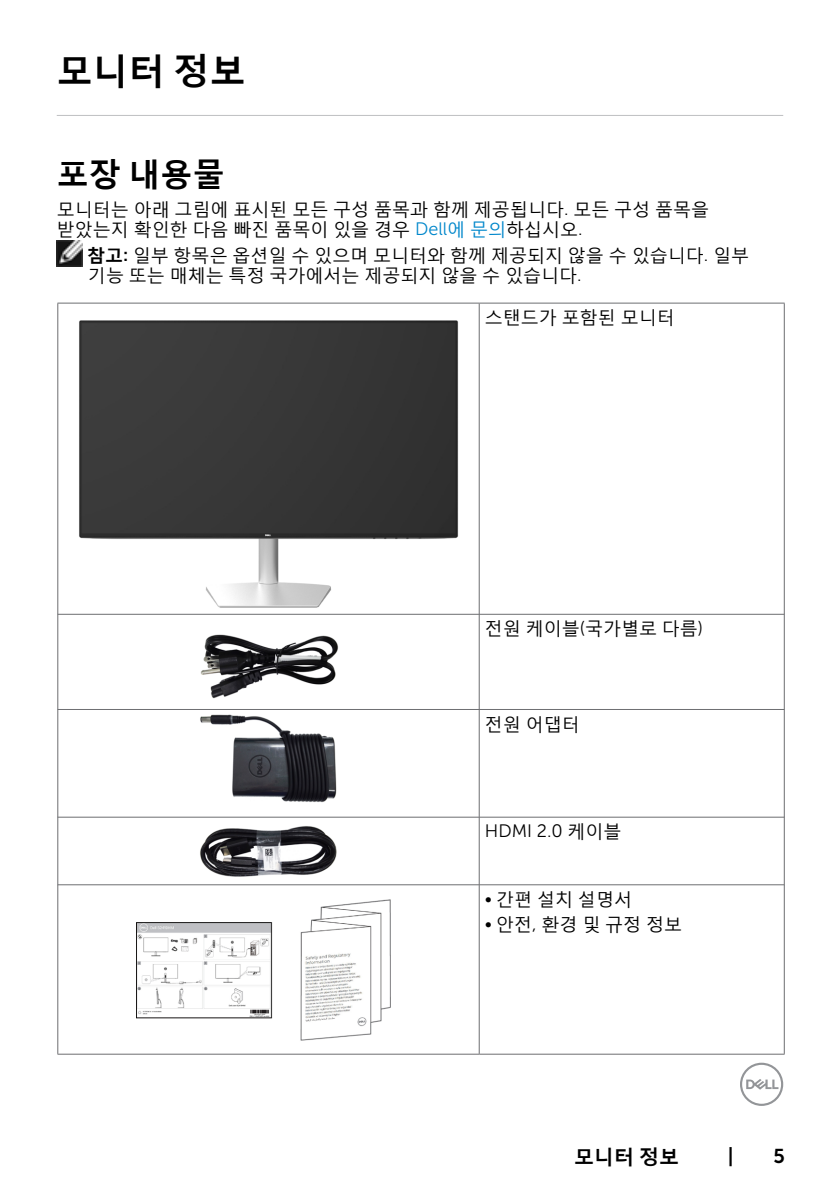
<style>
.page{position:relative;width:840px;height:1191px;background:#fff}
.page>*{position:absolute;margin:0;border:0;box-sizing:border-box;transform-origin:0 0}
.t1{font:700 36px "Malgun Gothic";color:#000}
.t2{font:700 32px "Malgun Gothic";color:#000}
.t3{font:700 20px "Malgun Gothic";color:#000}
.t4{font:20px "Museo Sans For Dell 700";color:#000}
.t5{font:18px/20px "Malgun Gothic";color:#000}
.t6{font:18px "Museo Sans For Dell 300";color:#000}
.s1{font-family:"Museo Sans For Dell 300"}
.s2{font-family:"Museo Sans For Dell 300";color:#0087cb}
.s3{color:#0087cb}
.s4{font-weight:700}
.s5{font-family:"Museo Sans For Dell 700"}
.s6{font-family:"Malgun Gothic"}
</style>
<div class="page">
<svg style="left:740px;top:1062px;width:42px;height:44px"></svg>
<hr style="left:57px;top:115px;width:725px;height:1px;background:#bec0c2">
<img style="left:57px;top:241px;width:25px;height:25px">
<hr style="left:57px;top:303px;width:422px;height:1px;background:#6d6e71">
<hr style="left:57px;top:303px;width:1px;height:311px;background:#6d6e71">
<hr style="left:479px;top:303px;width:305px;height:1px;background:#6d6e71">
<hr style="left:478px;top:303px;width:1px;height:311px;background:#6d6e71">
<hr style="left:783px;top:303px;width:1px;height:311px;background:#6d6e71">
<hr style="left:57px;top:614px;width:422px;height:1px;background:#6d6e71">
<hr style="left:57px;top:614px;width:1px;height:95px;background:#6d6e71">
<hr style="left:478px;top:614px;width:306px;height:1px;background:#6d6e71">
<hr style="left:478px;top:614px;width:1px;height:95px;background:#6d6e71">
<hr style="left:783px;top:614px;width:1px;height:95px;background:#6d6e71">
<hr style="left:57px;top:709px;width:422px;height:1px;background:#6d6e71">
<hr style="left:57px;top:709px;width:1px;height:108px;background:#6d6e71">
<hr style="left:478px;top:709px;width:306px;height:1px;background:#6d6e71">
<hr style="left:478px;top:710px;width:1px;height:107px;background:#6d6e71">
<hr style="left:783px;top:709px;width:1px;height:108px;background:#6d6e71">
<hr style="left:57px;top:817px;width:422px;height:1px;background:#6d6e71">
<hr style="left:57px;top:817px;width:1px;height:67px;background:#6d6e71">
<hr style="left:478px;top:817px;width:306px;height:1px;background:#6d6e71">
<hr style="left:478px;top:817px;width:1px;height:67px;background:#6d6e71">
<hr style="left:783px;top:817px;width:1px;height:67px;background:#6d6e71">
<hr style="left:57px;top:884px;width:422px;height:1px;background:#6d6e71">
<hr style="left:57px;top:884px;width:1px;height:169px;background:#6d6e71">
<hr style="left:478px;top:884px;width:306px;height:1px;background:#6d6e71">
<hr style="left:478px;top:885px;width:1px;height:168px;background:#6d6e71">
<hr style="left:783px;top:884px;width:1px;height:169px;background:#6d6e71">
<hr style="left:57px;top:1053px;width:422px;height:1px;background:#6d6e71">
<hr style="left:479px;top:1053px;width:305px;height:1px;background:#6d6e71">
<img style="left:79px;top:320px;width:380px;height:288px">
<img style="left:200px;top:634px;width:138px;height:65px">
<img style="left:200px;top:714px;width:137px;height:88px">
<img style="left:200px;top:826px;width:137px;height:51px">
<img style="left:136px;top:899px;width:255px;height:142px">
<h1 class="t1" style="left:57px;top:48px;width:190px">모니터 정보</h1>
<h2 class="t2" style="left:57px;top:153px;width:169px">포장 내용물</h2>
<p class="t5" style="left:57px;top:199px;width:653px">모니터는 아래 그림에 표시된 모든 구성 품목과 함께 제공됩니다<span class="s1">.</span> 모든 구성 품목을 받았는지 확인한 다음 빠진 품목이 있을 경우 <span class="s2">Dell</span><span class="s3">에 문의</span>하십시오<span class="s1">.</span></p>
<p class="t5" style="left:87px;top:244px;width:663px"><span class="s4">참고</span><span class="s5">:</span> 일부 항목은 옵션일 수 있으며 모니터와 함께 제공되지 않을 수 있습니다<span class="s1">.</span> 일부 기능 또는 매체는 특정 국가에서는 제공되지 않을 수 있습니다<span class="s1">.</span></p>
<p class="t5" style="left:484px;top:307px;width:191px">스탠드가 포함된 모니터</p>
<p class="t5" style="left:484px;top:618px;width:220px">전원 케이블<span class="s1">(</span>국가별로 다름<span class="s1">)</span></p>
<p class="t5" style="left:484px;top:713px;width:96px">전원 어댑터</p>
<p class="t6" style="left:484px;top:821px;width:138px">HDMI 2.0 <span class="s6">케이블</span></p>
<p class="t5" style="left:484px;top:888px;width:149px"><span class="s1">•</span> 간편 설치 설명서</p>
<p class="t5" style="left:484px;top:914px;width:199px"><span class="s1">•</span> 안전<span class="s1">,</span> 환경 및 규정 정보</p>
<p class="t3" style="left:573px;top:1143px;width:106px">모니터 정보</p>
<p class="t4" style="left:727px;top:1144px;width:7px">|</p>
<p class="t4" style="left:773px;top:1144px;width:13px">5</p>
</div>
